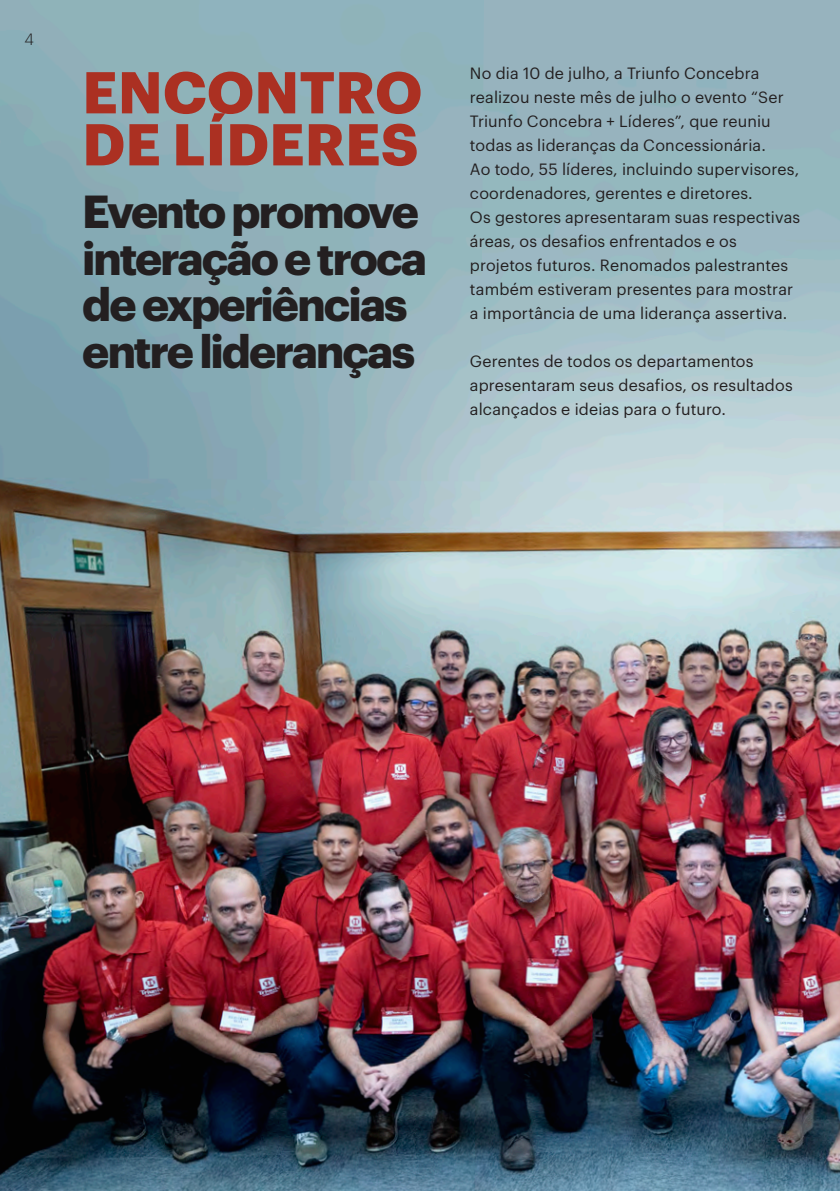
<style>
.page{position:relative;width:840px;height:1191px;background:#fff}
.page>*{position:absolute;margin:0;border:0;box-sizing:border-box;transform-origin:0 0}
.t1{font:700 57.6px/52px "Graphik";letter-spacing:.005em;color:#ab3022}
.t2{font:700 45.4px/46.6px "Graphik";letter-spacing:-.045em;color:#231f20}
.t3{font:16px/24px "Graphik";letter-spacing:.01em;color:#231f20}
.t4{font:300 16px "Graphik";color:#231f20}
</style>
<div class="page">
<img style="left:0;top:0;width:839px;height:1191px">
<p class="t4" style="left:24px;top:28px;width:11px">4</p>
<p class="t1" style="left:82px;top:61px;width:341px">ENCONTRO<br>DE LÍDERES</p>
<p class="t2" style="left:82px;top:184px;width:346px">Evento promove interação e troca de experiências entre lideranças</p>
<p class="t3" style="left:469px;top:60px;width:315px">No dia 10 de julho, a Triunfo Concebra realizou neste mês de julho o evento “Ser Triunfo Concebra + Líderes”, que reuniu todas as lideranças da Concessionária.</p>
<p class="t3" style="left:469px;top:156px;width:330px">Ao todo, 55 líderes, incluindo supervisores, coordenadores, gerentes e diretores.</p>
<p class="t3" style="left:469px;top:204px;width:331px">Os gestores apresentaram suas respectivas áreas, os desafios enfrentados e os projetos futuros. Renomados palestrantes também estiveram presentes para mostrar a importância de uma liderança assertiva.</p>
<p class="t3" style="left:469px;top:348px;width:324px">Gerentes de todos os departamentos apresentaram seus desafios, os resultados alcançados e ideias para o futuro.</p>
</div>
